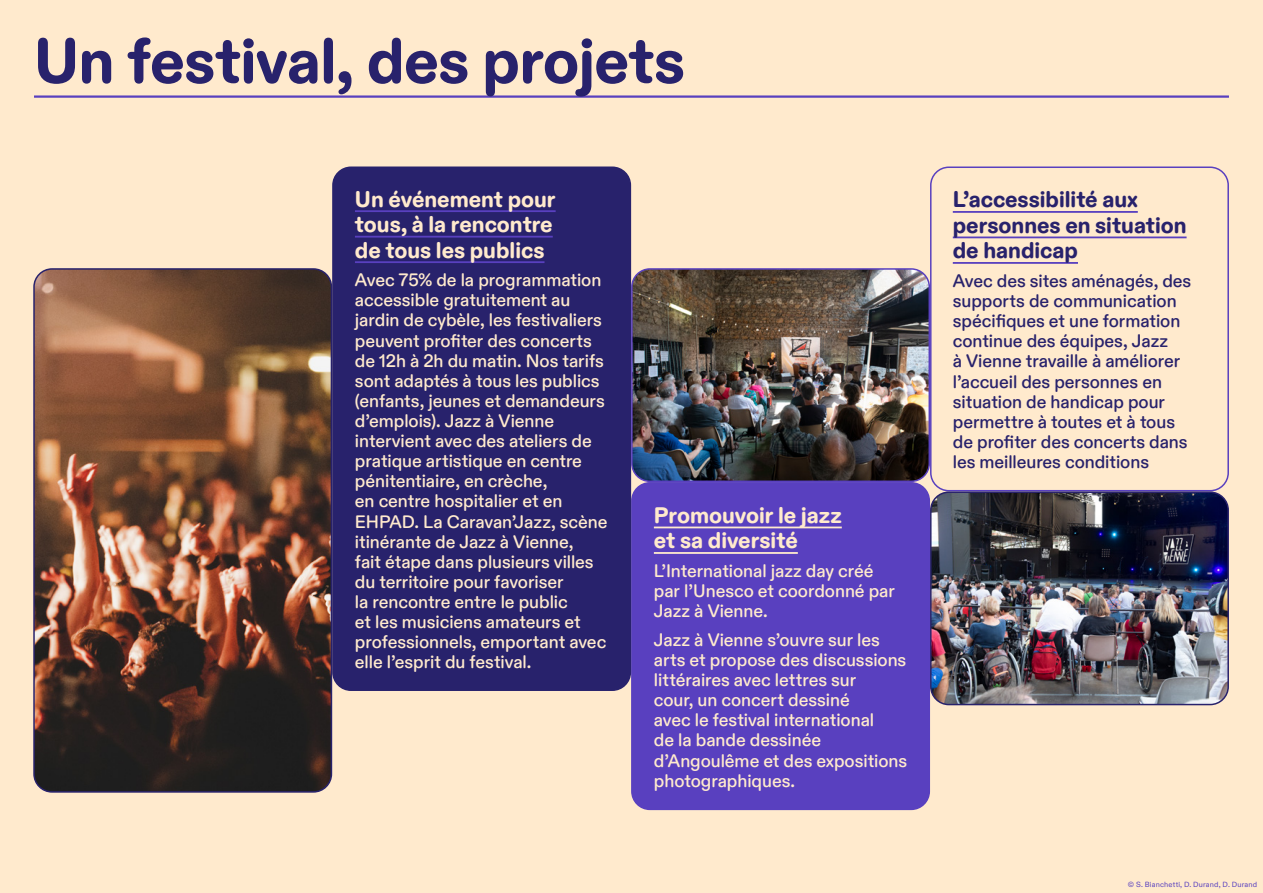
<style>
.page{position:relative;width:1263px;height:893px;background:#ffeacd}
.page>*{position:absolute;margin:0;border:0;box-sizing:border-box;transform-origin:0 0}
.t1{font:800 63px "ABC Diatype Rounded";letter-spacing:-.01em;color:#28226c}
.t2{font:800 22.5px/25.5px "ABC Diatype Rounded";color:#ffeacd}
.t3{font:800 22.5px/25.5px "ABC Diatype Rounded";color:#28226c}
.t4{font:500 18px/20.1px "ABC Diatype Rounded";letter-spacing:-.005em;color:#ffeacd}
.t5{font:500 18px/20.1px "ABC Diatype Rounded";letter-spacing:-.005em;color:#28226c}
.t6{font:7.5px "ABC Diatype Rounded";letter-spacing:.025em;color:#5940bf}
</style>
<div class="page">
<hr style="left:34px;top:95px;width:1195px;height:3px;background:#5940bf">
<div style="left:632px;top:483px;width:297px;height:326px;background:#5940bf;border-radius:18px"></div>
<hr style="left:654px;top:527px;width:188px;height:1px;background:#ffeacd">
<hr style="left:654px;top:552px;width:144px;height:2px;background:#ffeacd">
<div style="left:631px;top:482px;width:299px;height:328px;border:2px solid #5940bf;border-radius:18px"></div>
<div style="left:333px;top:167px;width:297px;height:523px;background:#28226c;border-radius:18px"></div>
<hr style="left:355px;top:210px;width:201px;height:2px;background:#5940bf">
<hr style="left:355px;top:236px;width:198px;height:2px;background:#5940bf">
<hr style="left:355px;top:261px;width:189px;height:2px;background:#5940bf">
<div style="left:332px;top:166px;width:299px;height:525px;border:2px solid #28226c;border-radius:18px"></div>
<img style="left:36px;top:271px;width:295px;height:519px">
<div style="left:33px;top:268px;width:299px;height:525px;border:2px solid #28226c;border-radius:18px"></div>
<hr style="left:953px;top:211px;width:185px;height:2px;background:#5940bf">
<hr style="left:953px;top:236px;width:233px;height:2px;background:#5940bf">
<hr style="left:953px;top:262px;width:125px;height:2px;background:#5940bf">
<div style="left:930px;top:166px;width:299px;height:325px;border:2px solid #5940bf;border-radius:18px"></div>
<img style="left:634px;top:271px;width:295px;height:210px">
<div style="left:631px;top:268px;width:299px;height:214px;border:2px solid #5940bf;border-radius:18px"></div>
<img style="left:931px;top:494px;width:297px;height:210px">
<div style="left:930px;top:491px;width:299px;height:214px;border:2px solid #28226c;border-radius:18px"></div>
<h1 class="t1" style="left:34px;top:23px;width:653px">Un festival, des projets</h1>
<p class="t2" style="left:355px;top:187px;width:202px">Un événement pour tous, à la rencontre de tous les publics</p>
<p class="t4" style="left:355px;top:271px;width:254px">Avec 75% de la programmation accessible gratuitement au jardin de cybèle, les festivaliers peuvent profiter des concerts de 12h à 2h du matin. Nos tarifs sont adaptés à tous les publics (enfants, jeunes et demandeurs d’emplois). Jazz à Vienne intervient avec des ateliers de pratique artistique en centre pénitentiaire, en crèche,<br>en centre hospitalier et en<br>EHPAD. La CaravanʼJazz, scène itinérante de Jazz à Vienne,<br>fait étape dans plusieurs villes du territoire pour favoriser<br>la rencontre entre le public<br>et les musiciens amateurs et professionnels, emportant avec elle lʼesprit du festival.</p>
<p class="t2" style="left:654px;top:503px;width:189px">Promouvoir le jazz et sa diversité</p>
<p class="t4" style="left:654px;top:561px;width:243px">L’International jazz day créé par lʼUnesco et coordonné par<br>Jazz à Vienne.</p>
<p class="t4" style="left:654px;top:630px;width:255px">Jazz à Vienne sʼouvre sur les arts et propose des discussions littéraires avec lettres sur<br>cour, un concert dessiné<br>avec le festival international<br>de la bande dessinée dʼAngoulême et des expositions photographiques.</p>
<p class="t3" style="left:953px;top:188px;width:235px">L’accessibilité aux personnes en situation de handicap</p>
<p class="t5" style="left:953px;top:271px;width:240px">Avec des sites aménagés, des supports de communication spécifiques et une formation continue des équipes, Jazz<br>à Vienne travaille à améliorer l’accueil des personnes en situation de handicap pour permettre à toutes et à tous de profiter des concerts dans les meilleures conditions</p>
<p class="t6" style="left:1128px;top:880px;width:131px">© S. Bianchetti, D. Durand, D. Durand</p>
</div>
